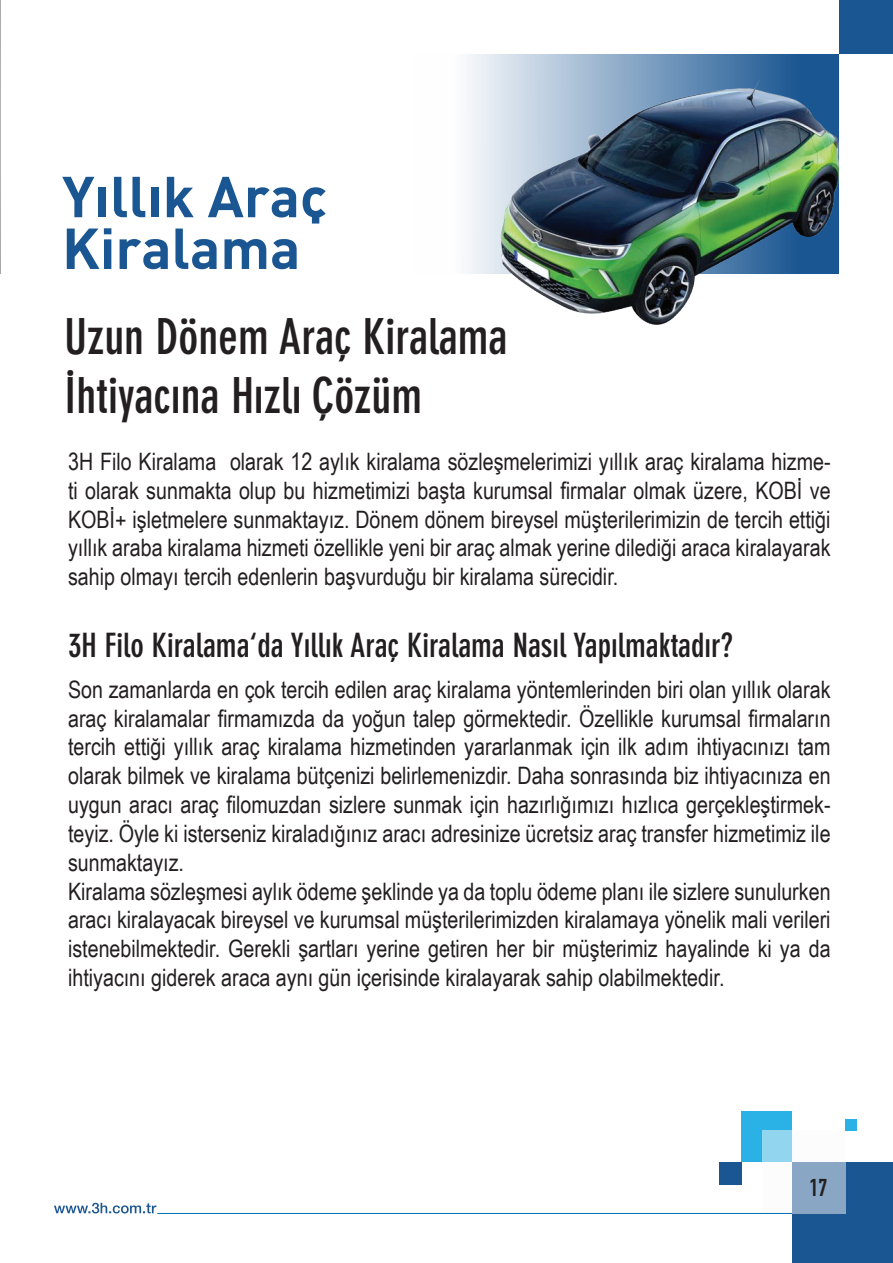
<style>
.page{position:relative;width:893px;height:1263px;background:#fff}
.page>*{position:absolute;margin:0;border:0;box-sizing:border-box;transform-origin:0 0}
.t1{font:700 56.7px/51.8px "DI Nbek";color:#1a5692}
.t2{font:48.9px/58.7px "DIN Grotesk Std Bold Cn";color:#231f20}
.t3{font:33px "DIN Grotesk Std Bold Cn";color:#231f20}
.t4{font:24px/28.8px "Arial Narrow";color:#231f20;text-align:justify}
.t5{font:24px "DIN Engschrift Std";color:#231f20}
</style>
<div class="page">
<div style="left:792px;top:1162px;width:101px;height:101px;background:#1a5692"></div>
<div style="left:741px;top:1111px;width:51px;height:51px;background:#2ab1e6"></div>
<svg style="left:762px;top:1131px;width:83px;height:83px"></svg>
<div style="left:719px;top:1162px;width:22px;height:22px;background:#1a5692"></div>
<div style="left:845px;top:1120px;width:12px;height:11px;background:#2ab1e6"></div>
<div style="left:839px;top:0;width:54px;height:54px;background:#1a5692"></div>
<svg style="left:54px;top:1203px;width:102px;height:10px"></svg>
<hr style="left:157px;top:1213px;width:635px;height:1px;background:#0072b4">
<div style="left:416px;top:54px;width:423px;height:219px;background:linear-gradient(to right,#fff,#074889)"></div>
<img style="left:0;top:0;width:1px;height:273px">
<img style="left:501px;top:74px;width:338px;height:251px">
<h1 class="t1" style="left:62px;top:168px;width:267px">Yıllık Araç<br>Kiralama</h1>
<h2 class="t2" style="left:65px;top:308px;width:444px">Uzun Dönem Araç Kiralama<br>İhtiyacına Hızlı Çözüm</h2>
<p class="t4" style="left:68px;top:446px;width:764px">3H Filo Kiralama olarak 12 aylık kiralama sözleşmelerimizi yıllık araç kiralama hizme&shy;ti olarak sunmakta olup bu hizmetimizi başta kurumsal firmalar olmak üzere, KOBİ ve KOBİ+ işletmelere sunmaktayız. Dönem dönem bireysel müşterilerimizin de tercih ettiği yıllık araba kiralama hizmeti özellikle yeni bir araç almak yerine dilediği araca kiralayarak sahip olmayı tercih edenlerin başvurduğu bir kiralama sürecidir.</p>
<h3 class="t3" style="left:68px;top:626px;width:666px">3H Filo Kiralama‘da Yıllık Araç Kiralama Nasıl Yapılmaktadır?</h3>
<p class="t4" style="left:68px;top:674px;width:764px;text-align:left">Son zamanlarda en çok tercih edilen araç kiralama yöntemlerinden biri olan yıllık olarak araç kiralamalar firmamızda da yoğun talep görmektedir. Özellikle kurumsal firmaların tercih ettiği yıllık araç kiralama hizmetinden yararlanmak için ilk adım ihtiyacınızı tam olarak bilmek ve kiralama bütçenizi belirlemenizdir. Daha sonrasında biz ihtiyacınıza en uygun aracı araç filomuzdan sizlere sunmak için hazırlığımızı hızlıca gerçekleştirmek&shy;teyiz. Öyle ki isterseniz kiraladığınız aracı adresinize ücretsiz araç transfer hizmetimiz ile sunmaktayız.<br>Kiralama sözleşmesi aylık ödeme şeklinde ya da toplu ödeme planı ile sizlere sunulurken aracı kiralayacak bireysel ve kurumsal müşterilerimizden kiralamaya yönelik mali verileri istenebilmektedir. Gerekli şartları yerine getiren her bir müşterimiz hayalinde ki ya da ihtiyacını giderek araca aynı gün içerisinde kiralayarak sahip olabilmektedir.</p>
<p class="t5" style="left:809px;top:1174px;width:19px">17</p>
</div>
